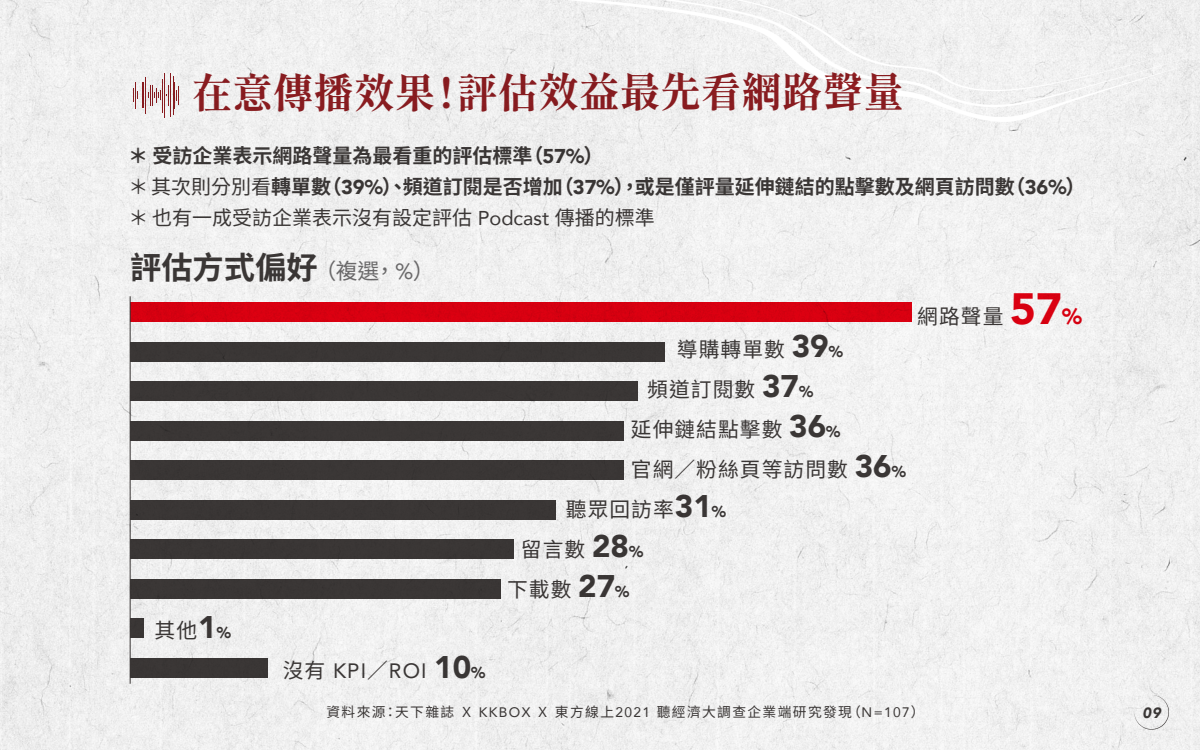
<style>
.page{position:relative;width:1200px;height:750px;background:#fff}
.page>*{position:absolute;margin:0;border:0;box-sizing:border-box;transform-origin:0 0}
.t1{font:40.62px "Gen Ryu Min JP B";letter-spacing:-.005em;color:#911e22}
.t2{font:700 31.25px "Source Han Sans TC";color:#3e3a39}
.t3{font:20.75px "Source Han Sans TC";letter-spacing:.05em;color:#3e3a39}
.t4{font:20.75px "Avenir";letter-spacing:.05em;color:#3e3a39}
.t5{font:700 20px/31.2px "Source Han Sans TC";color:#3e3a39}
.t6{font:italic 900 14.88px "Avenir";color:#3e3a39}
.t7{font:13.75px "Source Han Sans TC";letter-spacing:.1em;color:#3e3a39}
.s1{font-family:"Avenir";font-weight:900}
.s2{font-weight:400}
.s3{font-family:"Avenir";font-weight:400}
.s4{font-weight:400;font-size:21.88px;color:#717071}
.s5{font-family:"Avenir";font-weight:400;font-size:21.88px;color:#717071}
.s6{font-family:"Avenir";font-weight:900;font-size:31.25px}
.s7{font-family:"Avenir";font-weight:900;font-size:15.62px}
.s8{font-family:"Source Han Sans TC"}
.s9{font-weight:900;font-size:31.25px}
.s10{font-weight:900;font-size:15.62px}
.s11{font-family:"Avenir";font-weight:900;font-size:43.75px;color:#e50012}
.s12{font-family:"Avenir";font-weight:900;font-size:21.88px;color:#e50012}
.s13{font-family:"Avenir"}
</style>
<div class="page">
<img style="left:0;top:0;width:1200px;height:750px">
<h1 class="t1" style="left:192px;top:70px;width:714px">在意傳播效果！評估效益最先看網路聲量</h1>
<p class="t5" style="left:128px;top:140px;width:959px">＊受訪企業表示網路聲量為最看重的評估標準（<span class="s1">57%</span>）<br><span class="s2">＊ 其次則分別看</span>轉單數（<span class="s1">39%</span>）、頻道訂閱是否增加（<span class="s1">37%</span>），或是僅評量延伸鏈結的點擊數及網頁訪問數（<span class="s1">36%</span>）<span class="s2">＊也有一成受訪企業表示沒有設定評估</span> <span class="s3">Podcast</span> <span class="s2">傳播的標準</span></p>
<h2 class="t2" style="left:130px;top:250px;width:306px">評估方式偏好<span class="s4">（複選，</span> <span class="s5">%</span><span class="s4">）</span></h2>
<p class="t3" style="left:155px;top:618px;width:78px">其他<span class="s6">1</span><span class="s7">%</span></p>
<p class="t4" style="left:283px;top:654px;width:204px"><span class="s8">沒有</span> KPI<span class="s8">／</span>ROI <span class="s9">10</span><span class="s10">%</span></p>
<p class="t3" style="left:677px;top:338px;width:167px">導購轉單數 <span class="s6">39</span><span class="s7">%</span></p>
<p class="t3" style="left:647px;top:378px;width:167px">頻道訂閱數 <span class="s6">37</span><span class="s7">%</span></p>
<p class="t3" style="left:631px;top:418px;width:211px">延伸鏈結點擊數 <span class="s6">36</span><span class="s7">%</span></p>
<p class="t3" style="left:631px;top:458px;width:277px">官網／粉絲頁等訪問數 <span class="s6">36</span><span class="s7">%</span></p>
<p class="t3" style="left:566px;top:498px;width:162px">聽眾回訪率<span class="s6">31</span><span class="s7">%</span></p>
<p class="t3" style="left:521px;top:538px;width:124px">留言數 <span class="s6">28</span><span class="s7">%</span></p>
<p class="t3" style="left:507px;top:578px;width:124px">下載數 <span class="s6">27</span><span class="s7">%</span></p>
<p class="t3" style="left:917px;top:304px;width:166px">網路聲量 <span class="s11">57</span><span class="s12">%</span></p>
<p class="t7" style="left:326px;top:704px;width:600px">資料來源：天下雜誌Ｘ <span class="s13">KKBOX</span> Ｘ東方線上<span class="s13">2021</span> 聽經濟大調查企業端研究發現（<span class="s13">N=107</span>）</p>
<p class="t6" style="left:1142px;top:700px;width:20px">09</p>
</div>
